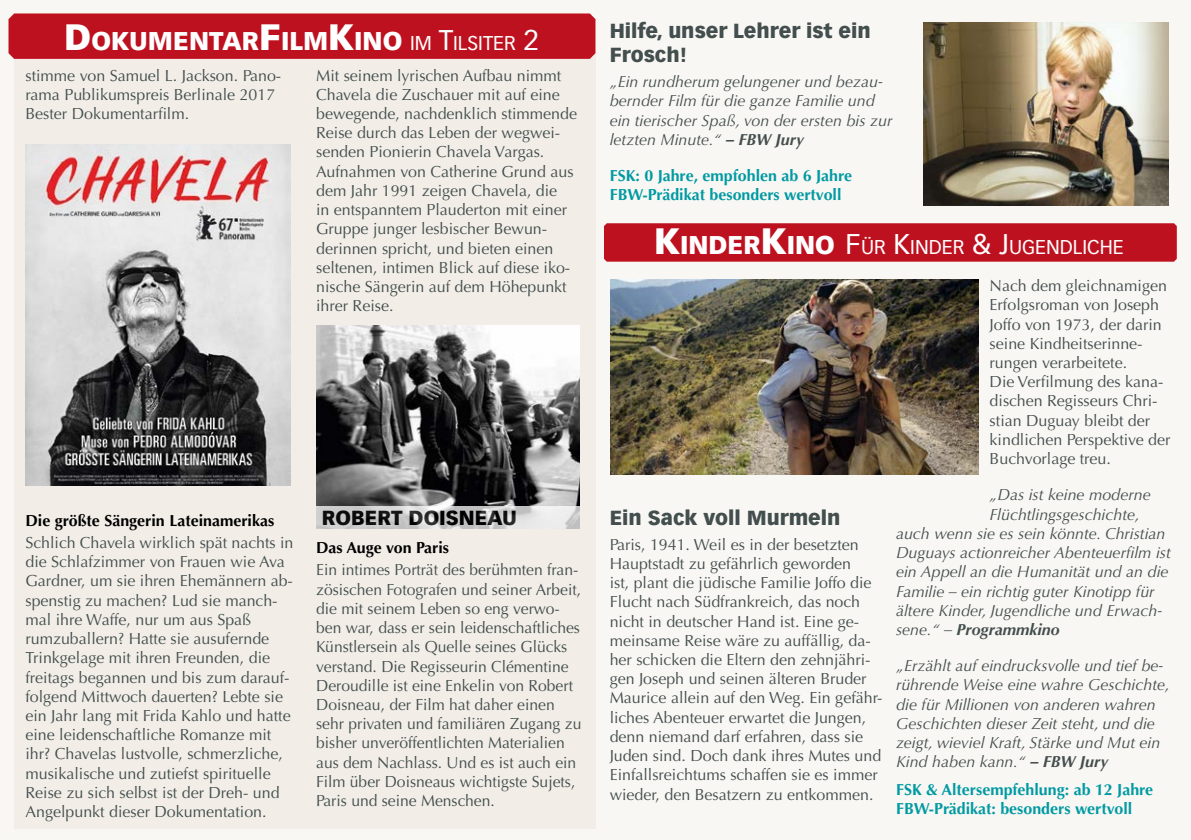
<style>
.page{position:relative;width:1191px;height:840px;background:#fff}
.page>*{position:absolute;margin:0;border:0;box-sizing:border-box;transform-origin:0 0}
.t1{font:900 25.2px "Vectora LT Std";color:#fff}
.t2{font:900 20px/24px "Vectora LT Std";color:#434e4e}
.t3{font:900 20px "Vectora LT Std";color:#000}
.t4{font:19.6px "Vectora LT Std";color:#fff}
.t5{font:16px/19.2px "Optima LT Std";color:#434e4e}
.t6{font:italic 16px/19.2px "Optima LT Std";color:#434e4e}
.t7{font:700 16px/19.2px "Optima LT Std";color:#009aa3}
.t8{font:700 16px "Optima LT Std";color:#000}
.t9{font:italic 700 16px "Optima LT Std";color:#434e4e}
.s1{font-size:36px}
.s2{font-weight:400;font-size:19.6px}
.s3{font-weight:400;font-size:28px}
.s4{font-weight:700}
.s5{font-weight:900;font-size:36px}
.s6{font-weight:900;font-size:25.2px}
.s7{font-size:28px}
.s8{font-weight:400}
</style>
<div class="page">
<div style="left:0;top:0;width:1191px;height:839px;background:#f9f7f3"></div>
<div style="left:14px;top:52px;width:581px;height:776px;background:#f2eee7"></div>
<img style="left:26px;top:145px;width:264px;height:340px">
<img style="left:316px;top:325px;width:264px;height:180px">
<svg style="left:316px;top:505px;width:264px;height:23px"></svg>
<div style="left:9px;top:13px;width:586px;height:46px;background:#be111f"></div>
<div style="left:604px;top:223px;width:572px;height:38px;background:#be111f"></div>
<img style="left:923px;top:23px;width:245px;height:183px">
<img style="left:610px;top:279px;width:368px;height:195px">
<h1 class="t1" style="left:64px;top:25px;width:476px"><span class="s1">D</span>OKUMENTAR<span class="s1">F</span>ILM<span class="s1">K</span>INO <span class="s2">IM</span> <span class="s3">T</span><span class="s2">ILSITER</span> <span class="s3">2</span></h1>
<p class="t5" style="left:26px;top:66px;width:257px">stimme von Samuel L. Jackson. Pano&shy;rama Publikumspreis Berlinale 2017<br>Bester Dokumentarfilm.</p>
<p class="t5" style="left:316px;top:66px;width:262px">Mit seinem lyrischen Aufbau nimmt Chavela die Zuschauer mit auf eine bewegende, nachdenklich stimmende Reise durch das Leben der wegwei&shy;senden Pionierin Chavela Vargas.<br>Aufnahmen von Catherine Grund aus dem Jahr 1991 zeigen Chavela, die<br>in entspanntem Plauderton mit einer Gruppe junger lesbischer Bewun&shy;derinnen spricht, und bieten einen seltenen, intimen Blick auf diese iko&shy;nische Sängerin auf dem Höhepunkt ihrer Reise.</p>
<p class="t8" style="left:26px;top:511px;width:250px">Die größte Sängerin Lateinamerikas</p>
<p class="t5" style="left:26px;top:533px;width:269px">Schlich Chavela wirklich spät nachts in die Schlafzimmer von Frauen wie Ava Gardner, um sie ihren Ehemännern ab&shy;spenstig zu machen? Lud sie manch&shy;mal ihre Waffe, nur um aus Spaß rumzuballern? Hatte sie ausufernde Trinkgelage mit ihren Freunden, die freitags begannen und bis zum darauf&shy;folgend Mittwoch dauerten? Lebte sie ein Jahr lang mit Frida Kahlo und hatte eine leidenschaftliche Romanze mit ihr? Chavelas lustvolle, schmerzliche, musikalische und zutiefst spirituelle Reise zu sich selbst ist der Dreh- und Angelpunkt dieser Dokumentation.</p>
<p class="t3" style="left:322px;top:505px;width:197px">ROBERT DOISNEAU</p>
<p class="t8" style="left:316px;top:538px;width:134px">Das Auge von Paris</p>
<p class="t5" style="left:316px;top:560px;width:267px">Ein intimes Porträt des berühmten fran&shy;zösischen Fotografen und seiner Arbeit, die mit seinem Leben so eng verwo&shy;ben war, dass er sein leidenschaftliches Künstlersein als Quelle seines Glücks verstand. Die Regisseurin Clémentine Deroudille ist eine Enkelin von Robert Doisneau, der Film hat daher einen sehr privaten und familiären Zugang zu bisher unveröffentlichten Materialien aus dem Nachlass. Und es ist auch ein Film über Doisneaus wichtigste Sujets, Paris und seine Menschen.</p>
<p class="t2" style="left:609px;top:19px;width:262px">Hilfe, unser Lehrer ist ein<br>Frosch!</p>
<p class="t6" style="left:609px;top:72px;width:284px">„Ein rundherum gelungener und bezau&shy;bernder Film für die ganze Familie und ein tierischer Spaß, von der ersten bis zur letzten Minute.“ <span class="s4">– FBW Jury</span></p>
<p class="t7" style="left:609px;top:166px;width:244px">FSK: 0 Jahre, empfohlen ab 6 Jahre<br>FBW-Prädikat besonders wertvoll</p>
<p class="t4" style="left:654px;top:235px;width:471px"><span class="s5">K</span><span class="s6">INDER</span><span class="s5">K</span><span class="s6">INO</span> <span class="s7">F</span>ÜR <span class="s7">K</span>INDER <span class="s7">&amp; J</span>UGENDLICHE</p>
<p class="t2" style="left:609px;top:505px;width:232px">Ein Sack voll Murmeln</p>
<p class="t5" style="left:609px;top:534px;width:274px">Paris, 1941. Weil es in der besetzten Hauptstadt zu gefährlich geworden<br>ist, plant die jüdische Familie Joffo die Flucht nach Südfrankreich, das noch nicht in deutscher Hand ist. Eine ge&shy;meinsame Reise wäre zu auffällig, da&shy;her schicken die Eltern den zehnjähri&shy;gen Joseph und seinen älteren Bruder Maurice allein auf den Weg. Ein gefähr&shy;liches Abenteuer erwartet die Jungen, denn niemand darf erfahren, dass sie Juden sind. Doch dank ihres Mutes und Einfallsreichtums schaffen sie es immer wieder, den Besatzern zu entkommen.</p>
<p class="t5" style="left:989px;top:276px;width:182px">Nach dem gleichnamigen<br>Erfolgsroman von Joseph<br>Joffo von 1973, der darin seine Kindheitserinne&shy;rungen verarbeitete.<br>Die Verfilmung des kana&shy;dischen Regisseurs Chri&shy;stian Duguay bleibt der kindlichen Perspektive der<br>Buchvorlage treu.</p>
<p class="t6" style="left:989px;top:485px;width:162px">„Das ist keine moderne</p>
<p class="t6" style="left:989px;top:504px;width:151px">Flüchtlingsgeschichte,</p>
<p class="t6" style="left:896px;top:523px;width:271px">auch wenn sie es sein könnte. Christian</p>
<p class="t6" style="left:896px;top:543px;width:276px">Duguays actionreicher Abenteuerfilm ist</p>
<p class="t6" style="left:896px;top:562px;width:274px">ein Appell an die Humanität und an die</p>
<p class="t6" style="left:896px;top:581px;width:260px">Familie – ein richtig guter Kinotipp für</p>
<p class="t6" style="left:896px;top:600px;width:267px">ältere Kinder, Jugendliche und Erwach-</p>
<p class="t9" style="left:896px;top:619px;width:165px"><span class="s8">sene.“ –</span> Programmkino</p>
<p class="t6" style="left:896px;top:656px;width:275px">„Erzählt auf eindrucksvolle und tief be&shy;rührende Weise eine wahre Geschichte, die für Millionen von anderen wahren Geschichten dieser Zeit steht, und die zeigt, wieviel Kraft, Stärke und Mut ein Kind haben kann.“ <span class="s4">– FBW Jury</span></p>
<p class="t7" style="left:896px;top:779px;width:259px">FSK &amp; Altersempfehlung: ab 12 Jahre<br>FBW-Prädikat: besonders wertvoll</p>
</div>
